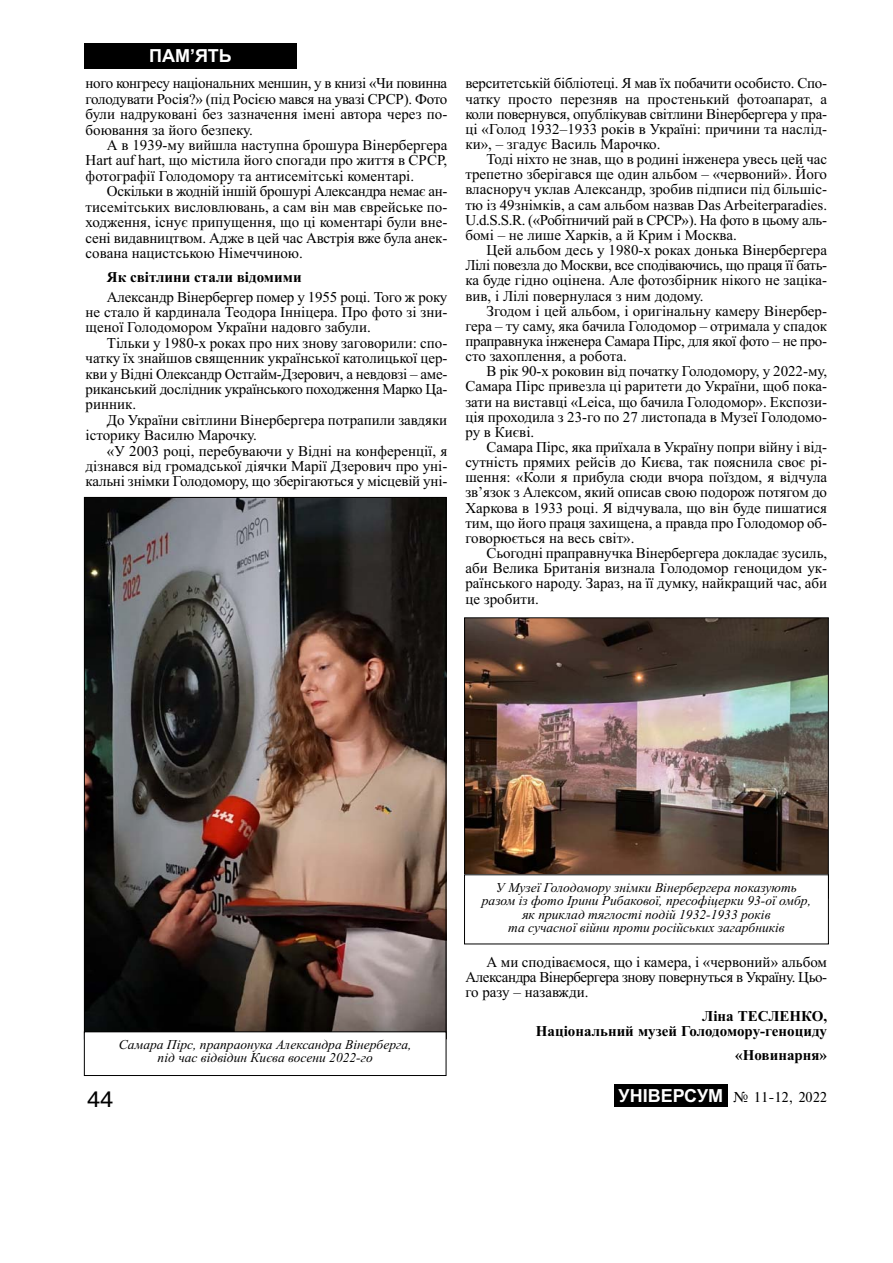
<style>
.page{position:relative;width:893px;height:1263px;background:#fff}
.page>*{position:absolute;margin:0;border:0;box-sizing:border-box;transform-origin:0 0}
.t1{font:21px "Ukr";color:#000}
.t2{font:700 18px "Arial";color:#fff}
.t3{font:15px/15.1px "Times New Roman";color:#000;text-align:justify}
.t4{font:700 15px/15.1px "Times New Roman";color:#000;text-align:right}
.t5{font:15px "Times";color:#000}
.t6{font:italic 13.5px/13.5px "Times New Roman";color:#000;text-align:center}
.s1{font-family:"Arial";font-weight:700;font-size:18px;color:#fff}
</style>
<div class="page">
<div style="left:84px;top:43px;width:213px;height:26px;background:#000"></div>
<div style="left:614px;top:1084px;width:113px;height:23px;background:#000"></div>
<img style="left:86px;top:499px;width:358px;height:533px">
<div style="left:84px;top:1032px;width:362px;height:44px;border:1px solid #000"></div>
<img style="left:466px;top:620px;width:360px;height:255px">
<p class="t2" style="left:149px;top:46px;width:84px">ПАМ’ЯТЬ</p>
<p class="t3" style="left:86px;top:77px;width:363px">ного конгресу національних меншин, у в книзі «Чи повинна голодувати Росія?» (під Росією мався на увазі СРСР). Фото були надруковані без зазначення імені автора через по&shy;боювання за його безпеку.</p>
<p class="t3" style="left:86px;top:139px;width:363px;text-indent:21px">А в 1939-му вийшла наступна брошура Вінербергера Hart auf hart, що містила його спогади про життя в СРСР, фотографії Голодомору та антисемітські коментарі.</p>
<p class="t3" style="left:86px;top:185px;width:363px;text-indent:21px">Оскільки в жодній іншій брошурі Александра немає ан&shy;тисемітських висловлювань, а сам він мав єврейське по&shy;ходження, існує припущення, що ці коментарі були вне&shy;сені видавництвом. Адже в цей час Австрія вже була анек&shy;сована нацистською Німеччиною.</p>
<p class="t4" style="left:107px;top:271px;width:196px">Як світлини стали відомими</p>
<p class="t3" style="left:86px;top:290px;width:363px;text-indent:21px">Александр Вінербергер помер у 1955 році. Того ж року не стало й кардинала Теодора Інніцера. Про фото зі зни&shy;щеної Голодомором України надовго забули.</p>
<p class="t3" style="left:86px;top:336px;width:363px;text-indent:21px">Тільки у 1980-х роках про них знову заговорили: спо&shy;чатку їх знайшов священник української католицької цер&shy;кви у Відні Олександр Остгайм-Дзерович, а невдовзі – аме&shy;риканський дослідник українського походження Марко Ца&shy;ринник.</p>
<p class="t3" style="left:86px;top:413px;width:363px;text-indent:21px">До України світлини Вінербергера потрапили завдяки історику Василю Марочку.</p>
<p class="t3" style="left:86px;top:444px;width:363px;text-indent:21px">«У 2003 році, перебуваючи у Відні на конференції, я дізнався від громадської діячки Марії Дзерович про уні&shy;кальні знімки Голодомору, що зберігаються у місцевій уні-</p>
<p class="t3" style="left:465px;top:77px;width:363px">верситетській бібліотеці. Я мав їх побачити особисто. Спо&shy;чатку просто перезняв на простенький фотоапарат, а коли повернувся, опублікував світлини Вінербергера у пра&shy;ці «Голод 1932–1933 років в Україні: причини та наслід&shy;ки», – згадує Василь Марочко.</p>
<p class="t3" style="left:465px;top:153px;width:363px;text-indent:21px">Тоді ніхто не знав, що в родині інженера увесь цей час трепетно зберігався ще один альбом – «червоний». Його власноруч уклав Александр, зробив підписи під більшіс&shy;тю із 49знімків, а сам альбом назвав Das Arbeiterparadies.<br>U.d.S.S.R. («Робітничий рай в СРСР»). На фото в цьому аль&shy;бомі – не лише Харків, а й Крим і Москва.</p>
<p class="t3" style="left:465px;top:244px;width:363px;text-indent:21px">Цей альбом десь у 1980-х роках донька Вінербергера Лілі повезла до Москви, все сподіваючись, що праця її бать&shy;ка буде гідно оцінена. Але фотозбірник нікого не заціка&shy;вив, і Лілі повернулася з ним додому.</p>
<p class="t3" style="left:465px;top:305px;width:363px;text-indent:21px">Згодом і цей альбом, і оригінальну камеру Вінербер&shy;гера – ту саму, яка бачила Голодомор – отримала у спадок праправнука інженера Самара Пірс, для якої фото – не про&shy;сто захоплення, а робота.</p>
<p class="t3" style="left:465px;top:365px;width:363px;text-indent:21px">В рік 90-х роковин від початку Голодомору, у 2022-му, Самара Пірс привезла ці раритети до України, щоб пока&shy;зати на виставці «Leica, що бачила Голодомор». Експози&shy;ція проходила з 23-го по 27 листопада в Музеї Голодомо&shy;ру в Києві.</p>
<p class="t3" style="left:465px;top:441px;width:363px;text-indent:21px">Самара Пірс, яка приїхала в Україну попри війну і від&shy;сутність прямих рейсів до Києва, так пояснила своє рі&shy;шення: «Коли я прибула сюди вчора поїздом, я відчула зв’язок з Алексом, який описав свою подорож потягом до Харкова в 1933 році. Я відчувала, що він буде пишатися тим, що його праця захищена, а правда про Голодомор об&shy;говорюється на весь світ».</p>
<p class="t3" style="left:465px;top:547px;width:363px;text-indent:21px">Сьогодні праправнучка Вінербергера докладає зусиль, аби Велика Британія визнала Голодомор геноцидом ук&shy;раїнського народу. Зараз, на її думку, найкращий час, аби це зробити.</p>
<p class="t6" style="left:119px;top:1039px;width:294px">Самара Пірс, прапраонука Александра Вінерберга, під час відвідин Києва восени 2022-го</p>
<p class="t6" style="left:482px;top:882px;width:331px">У Музеї Голодомору знімки Вінербергера показують разом із фото Ірини Рибакової, пресофіцерки 93-ої омбр, як приклад тяглості подій 1932-1933 років<br>та сучасної війни проти російських загарбників</p>
<p class="t3" style="left:465px;top:956px;width:363px;text-indent:21px">А ми сподіваємося, що і камера, і «червоний» альбом Александра Вінербергера знову повернуться в Україну. Цьо&shy;го разу – назавжди.</p>
<p class="t4" style="left:536px;top:1010px;width:293px">Ліна ТЕСЛЕНКО,<br>Національний музей Голодомору-геноциду</p>
<p class="t4" style="left:735px;top:1049px;width:93px">«Новинарня»</p>
<h1 class="t1" style="left:87px;top:1087px;width:28px">44</h1>
<p class="t5" style="left:618px;top:1088px;width:210px"><span class="s1">УНІВЕРСУМ</span> ‹ 11-12, 2022</p>
</div>
